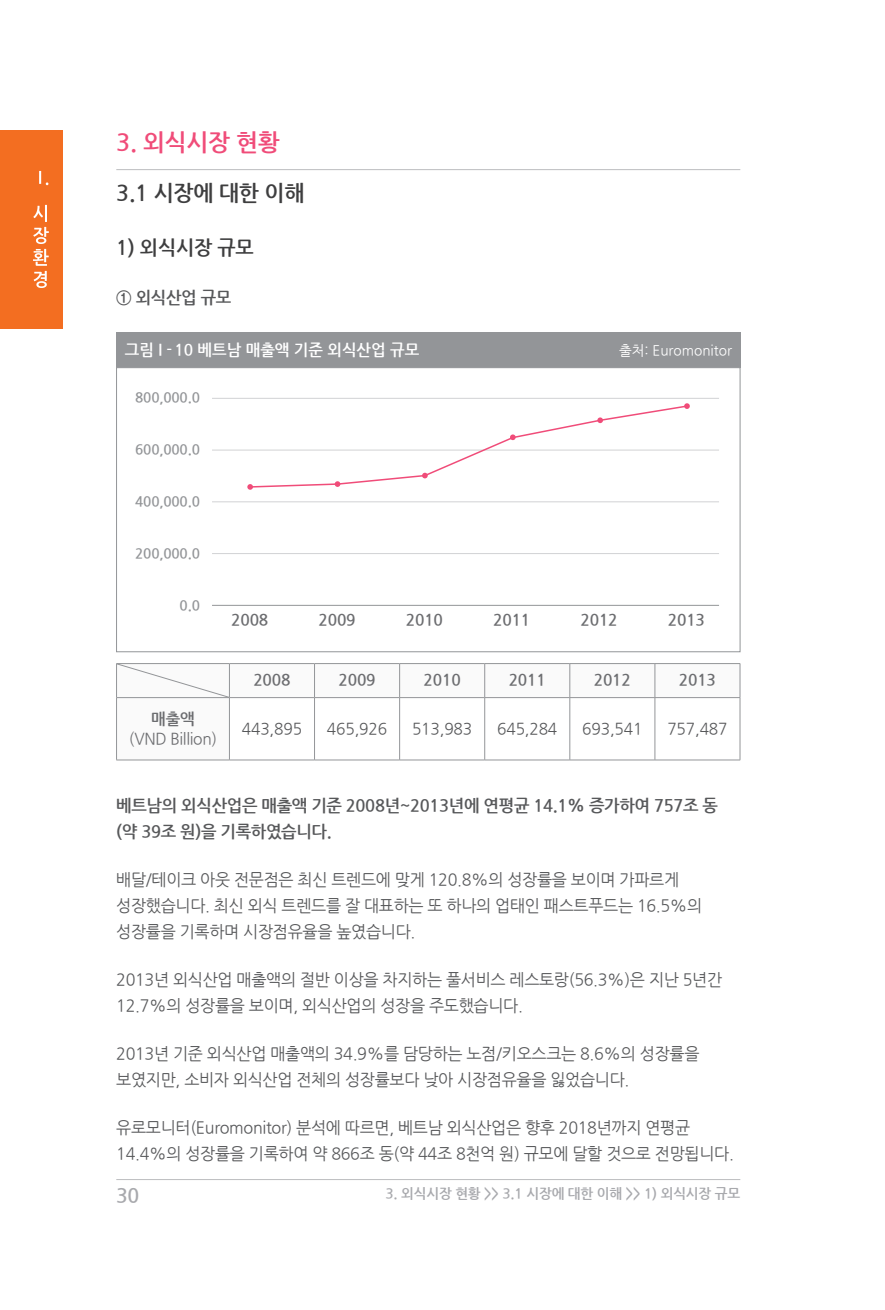
<style>
.page{position:relative;width:885px;height:1310px;background:#fff}
.page>*{position:absolute;margin:0;border:0;box-sizing:border-box;transform-origin:0 0}
.컨텐츠_타이틀{font:700 24px "Nanum Gothic";letter-spacing:-.01em;color:#f04c79}
._1_1{font:700 22px "Nanum Gothic";letter-spacing:-.01em;color:#3e3e3f}
._1{font:700 20px "Nanum Gothic";letter-spacing:-.01em;color:#3e3e3f}
.t1{font:700 20px "Nanum Gothic";color:#a8a9ad}
.본문강조{font:700 17px "Nanum Gothic";letter-spacing:-.02em;color:#57585a}
.본문{font:16.6px/26px "Nanum Gothic";letter-spacing:-.02em;color:#57585a}
.표타이틀{font:700 16px "Nanum Gothic";letter-spacing:-.01em;color:#6c6d70}
.표내용{font:16px "Nanum Gothic";letter-spacing:-.01em;color:#57585a}
.그림제목{font:700 16px "Nanum Gothic";color:#fff}
.표타이틀-2{font:16px "Nanum Gothic";letter-spacing:-.02em;color:#6c6d70}
.t2{font:700 14px "Nanum Gothic";letter-spacing:-.01em;color:#939598}
.위치선정_우{font:700 14px "Nanum Gothic";letter-spacing:-.01em;color:#a8a9ad}
.그림제목-2{font:14px "Nanum Gothic";color:#fff}
</style>
<div class="page">
<hr style="left:116px;top:1179px;width:624px;height:1px;background:#bcbdc0">
<div style="left:0;top:130px;width:62px;height:199px;background:#f36e21"></div>
<svg style="left:39px;top:171px;width:9px;height:14px"></svg>
<svg style="left:33px;top:205px;width:16px;height:83px"></svg>
<hr style="left:229px;top:663px;width:85px;height:1px;background:#939598">
<hr style="left:314px;top:663px;width:85px;height:1px;background:#939598">
<hr style="left:399px;top:663px;width:85px;height:1px;background:#939598">
<hr style="left:484px;top:663px;width:85px;height:1px;background:#939598">
<hr style="left:569px;top:663px;width:85px;height:1px;background:#939598">
<hr style="left:654px;top:663px;width:86px;height:1px;background:#939598">
<hr style="left:116px;top:663px;width:113px;height:1px;background:#939598">
<hr style="left:116px;top:664px;width:1px;height:33px;background:#939598">
<hr style="left:116px;top:697px;width:113px;height:1px;background:#939598">
<hr style="left:116px;top:698px;width:1px;height:62px;background:#939598">
<svg style="left:117px;top:664px;width:623px;height:96px"></svg>
<div style="left:116px;top:332px;width:624px;height:35px;background:#939598"></div>
<hr style="left:116px;top:169px;width:624px;height:1px;background:#bcbdc0">
<div style="left:116px;top:367px;width:624px;height:285px;background:#fff;border:1px solid #939598"></div>
<hr style="left:212px;top:398px;width:507px;height:1px;background:#d1d2d4">
<hr style="left:212px;top:450px;width:507px;height:1px;background:#d1d2d4">
<hr style="left:212px;top:605px;width:507px;height:1px;background:#939598">
<hr style="left:212px;top:553px;width:507px;height:1px;background:#d1d2d4">
<hr style="left:212px;top:501px;width:507px;height:1px;background:#d1d2d4">
<svg style="left:247px;top:403px;width:442px;height:87px"></svg>
<p class="컨텐츠_타이틀" style="left:116px;top:130px;width:165px">3. 외식시장 현황</p>
<p class="_1_1" style="left:116px;top:182px;width:190px">3.1 시장에 대한 이해</p>
<p class="_1" style="left:116px;top:238px;width:139px">1) 외식시장 규모</p>
<p class="본문강조" style="left:116px;top:289px;width:117px">① 외식산업 규모</p>
<p class="그림제목" style="left:125px;top:342px;width:296px">그림 I - 10 베트남 매출액 기준 외식산업 규모</p>
<p class="그림제목-2" style="left:619px;top:344px;width:114px">출처: Euromonitor</p>
<p class="t2" style="left:135px;top:391px;width:66px">800,000.0</p>
<p class="t2" style="left:135px;top:443px;width:66px">600,000.0</p>
<p class="t2" style="left:135px;top:495px;width:66px">400,000.0</p>
<p class="t2" style="left:135px;top:547px;width:66px">200,000.0</p>
<p class="t2" style="left:180px;top:599px;width:22px">0.0</p>
<p class="표타이틀" style="left:231px;top:611px;width:39px">2008</p>
<p class="표타이틀" style="left:318px;top:611px;width:39px">2009</p>
<p class="표타이틀" style="left:406px;top:611px;width:39px">2010</p>
<p class="표타이틀" style="left:493px;top:611px;width:39px">2011</p>
<p class="표타이틀" style="left:580px;top:611px;width:39px">2012</p>
<p class="표타이틀" style="left:667px;top:611px;width:39px">2013</p>
<p class="표타이틀" style="left:151px;top:710px;width:45px">매출액</p>
<p class="표타이틀-2" style="left:129px;top:731px;width:90px">(VND Billion)</p>
<p class="표타이틀" style="left:253px;top:672px;width:39px">2008</p>
<p class="표타이틀" style="left:338px;top:672px;width:39px">2009</p>
<p class="표타이틀" style="left:423px;top:672px;width:39px">2010</p>
<p class="표타이틀" style="left:508px;top:672px;width:39px">2011</p>
<p class="표타이틀" style="left:593px;top:672px;width:39px">2012</p>
<p class="표타이틀" style="left:678px;top:672px;width:39px">2013</p>
<p class="표내용" style="left:242px;top:721px;width:62px">443,895</p>
<p class="표내용" style="left:327px;top:721px;width:62px">465,926</p>
<p class="표내용" style="left:412px;top:721px;width:62px">513,983</p>
<p class="표내용" style="left:497px;top:721px;width:62px">645,284</p>
<p class="표내용" style="left:582px;top:721px;width:62px">693,541</p>
<p class="표내용" style="left:667px;top:721px;width:62px">757,487</p>
<p class="본문강조" style="left:116px;top:797px;width:603px">베트남의 외식산업은 매출액 기준 2008년~2013년에 연평균 14.1% 증가하여 757조 동</p>
<p class="본문강조" style="left:116px;top:823px;width:217px">(약 39조 원)을 기록하였습니다.</p>
<p class="본문" style="left:116px;top:866px;width:587px">배달/테이크 아웃 전문점은 최신 트렌드에 맞게 120.8%의 성장률을 보이며 가파르게 성장했습니다. 최신 외식 트렌드를 잘 대표하는 또 하나의 업태인 패스트푸드는 16.5%의 성장률을 기록하며 시장점유율을 높였습니다.</p>
<p class="본문" style="left:116px;top:966px;width:607px">2013년 외식산업 매출액의 절반 이상을 차지하는 풀서비스 레스토랑(56.3%)은 지난 5년간<br>12.7%의 성장률을 보이며, 외식산업의 성장을 주도했습니다.</p>
<p class="본문" style="left:116px;top:1040px;width:584px">2013년 기준 외식산업 매출액의 34.9%를 담당하는 노점/키오스크는 8.6%의 성장률을 보였지만, 소비자 외식산업 전체의 성장률보다 낮아 시장점유율을 잃었습니다.</p>
<p class="본문" style="left:116px;top:1114px;width:619px">유로모니터(Euromonitor) 분석에 따르면, 베트남 외식산업은 향후 2018년까지 연평균<br>14.4%의 성장률을 기록하여 약 866조 동(약 44조 8천억 원) 규모에 달할 것으로 전망됩니다.</p>
<p class="t1" style="left:116px;top:1185px;width:25px">30</p>
<p class="위치선정_우" style="left:385px;top:1186px;width:356px">3. 외식시장 현황 &gt;&gt; 3.1 시장에 대한 이해 &gt;&gt; 1) 외식시장 규모</p>
</div>
